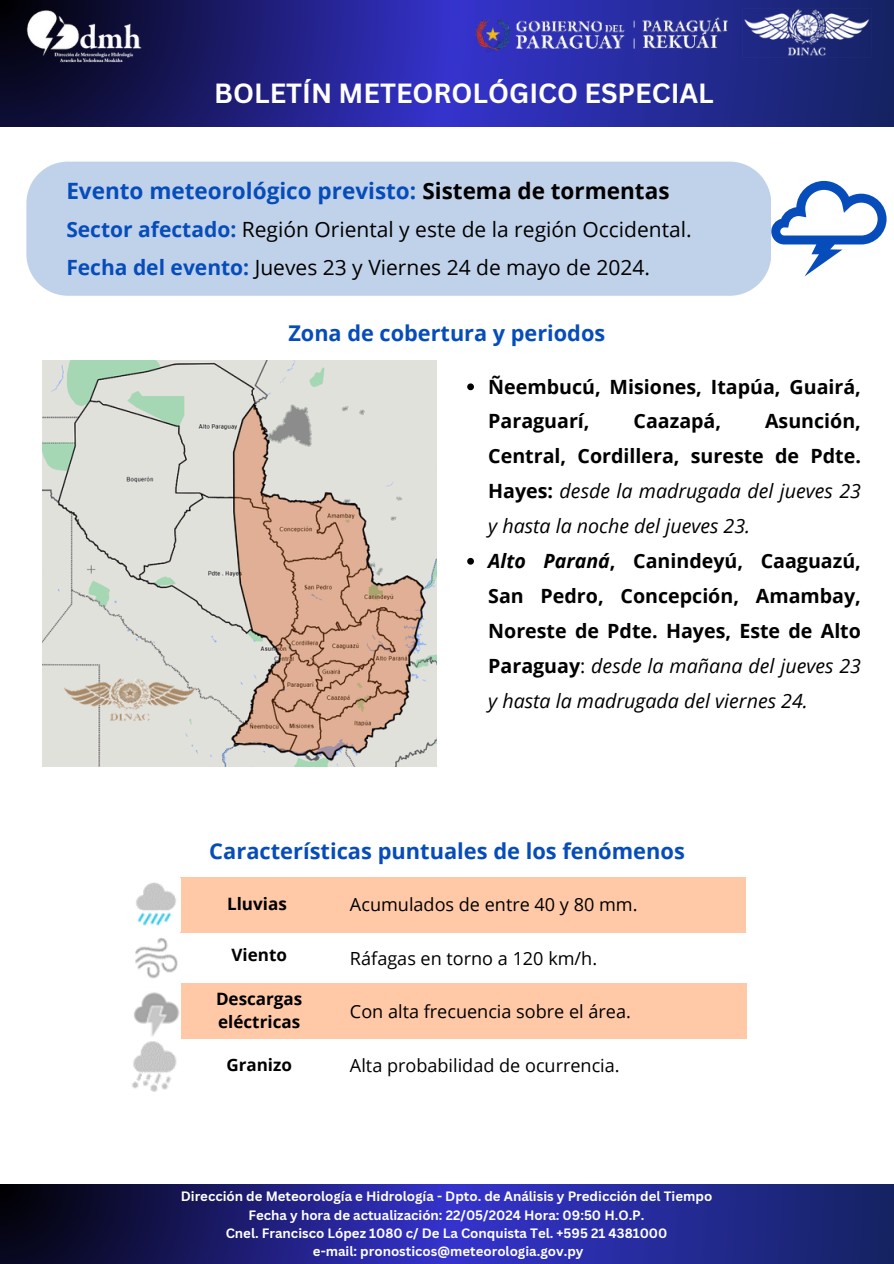
<style>
.page{position:relative;width:894px;height:1264px;background:#fff}
.page>*{position:absolute;margin:0;border:0;box-sizing:border-box;transform-origin:0 0}
.t1{font:700 27px "Canva Sans";color:#fff}
.t2{font:700 22.5px "Open Sans";color:#064cba}
.t3{font:700 21.9px "Open Sans";color:#064cba}
.t4{font:700 21.75px "Open Sans";color:#064cba}
.t5{font:21px/37.2px "Open Sans";color:#000}
.t6{font:700 19.65px/34.8px "Open Sans";color:#000}
.t7{font:italic 19.65px/34.8px "Open Sans";color:#000;text-align:justify}
.t8{font:18px "Open Sans";color:#000}
.t9{font:700 17.1px/23.7px "Open Sans";color:#000}
.t10{font:700 13.2px "Canva Sans";color:#fff}
.s1{color:#000}
.s2{font-weight:700;color:#064cba}
.s3{font-weight:700;font-style:normal}
.s4{font-style:italic}
.s5{font-weight:400}
.s6{font-weight:400;font-style:italic}
</style>
<div class="page">
<svg style="left:0;top:0;width:893px;height:126px;background:#1f217d"></svg>
<img style="left:742px;top:8px;width:129px;height:50px">
<img style="left:26px;top:10px;width:115px;height:53px">
<svg style="left:771px;top:181px;width:114px;height:95px"></svg>
<div style="left:26px;top:162px;width:744px;height:134px;background:#c0d2ea"></div>
<svg style="left:0;top:1184px;width:893px;height:79px;background:#1f227f"></svg>
<img style="left:454px;top:4px;width:287px;height:81px">
<img style="left:43px;top:360px;width:393px;height:406px">
<img style="left:62px;top:677px;width:136px;height:45px">
<svg style="left:467px;top:383px;width:7px;height:7px"></svg>
<svg style="left:467px;top:558px;width:7px;height:6px"></svg>
<div style="left:182px;top:983px;width:564px;height:56px;background:#ffc8a6"></div>
<div style="left:180px;top:876px;width:565px;height:56px;background:#ffc8a6"></div>
<img style="left:136px;top:878px;width:45px;height:53px">
<img style="left:135px;top:937px;width:43px;height:42px">
<img style="left:134px;top:992px;width:46px;height:44px">
<img style="left:132px;top:1041px;width:45px;height:51px">
<h2 class="t1" style="left:214px;top:74px;width:501px">BOLETÍN METEOROLÓGICO ESPECIAL</h2>
<p class="t2" style="left:66px;top:175px;width:604px">Evento meteorológico previsto: <span class="s1">Sistema de tormentas</span></p>
<p class="t5" style="left:66px;top:211px;width:626px"><span class="s2">Sector afectado:</span> Región Oriental y este de la región Occidental.<br><span class="s2">Fecha del evento:</span> Jueves 23 y Viernes 24 de mayo de 2024.</p>
<h2 class="t4" style="left:288px;top:317px;width:318px">Zona de cobertura y periodos</h2>
<h5 class="t6" style="left:488px;top:368px;width:374px">Ñeembucú, Misiones, Itapúa, Guairá,<br>Paraguarí,</h5>
<h5 class="t7" style="left:488px;top:403px;width:374px;text-indent:277px"><span class="s3">Asunción, Central, Cordillera, sureste de Pdte.<br>Hayes:</span> desde la madrugada del jueves 23 y hasta la noche del jueves 23.</h5>
<h4 class="t6" style="left:488px;top:543px;width:374px;text-align:justify"><span class="s4">Alto Paraná</span>, Canindeyú, Caaguazú, San Pedro, Concepción, Amambay, Noreste de Pdte. Hayes, Este de Alto Paraguay<span class="s5">:</span> <span class="s6">desde la mañana del jueves 23 y hasta la madrugada del viernes 24.</span></h4>
<h5 class="t6" style="left:633px;top:403px;width:89px">Caazapá,</h5>
<p class="t3" style="left:209px;top:835px;width:477px">Características puntuales de los fenómenos</p>
<h4 class="t9" style="left:227px;top:891px;width:61px">Lluvias</h4>
<h5 class="t9" style="left:231px;top:942px;width:57px">Viento</h5>
<p class="t9" style="left:216px;top:986px;width:88px">Descargas eléctricas</p>
<p class="t9" style="left:226px;top:1052px;width:67px">Granizo</p>
<h5 class="t8" style="left:350px;top:891px;width:289px">Acumulados de entre 40 y 80 mm.</h5>
<h4 class="t8" style="left:350px;top:945px;width:248px">Ráfagas en torno a 120 km/h.</h4>
<p class="t8" style="left:350px;top:998px;width:282px">Con alta frecuencia sobre el área.</p>
<p class="t8" style="left:350px;top:1052px;width:271px">Alta probabilidad de ocurrencia.</p>
<p class="t10" style="left:181px;top:1187px;width:533px">Dirección de Meteorología e Hidrología - Dpto. de Análisis y Predicción del Tiempo</p>
<p class="t10" style="left:248px;top:1205px;width:397px">Fecha y hora de actualización: 22/05/2024 Hora: 09:50 H.O.P.</p>
<p class="t10" style="left:226px;top:1223px;width:443px">Cnel. Francisco López 1080 c/ De La Conquista Tel. +595 21 4381000</p>
<p class="t10" style="left:313px;top:1241px;width:272px">e-mail: pronosticos@meteorologia.gov.py</p>
</div>
